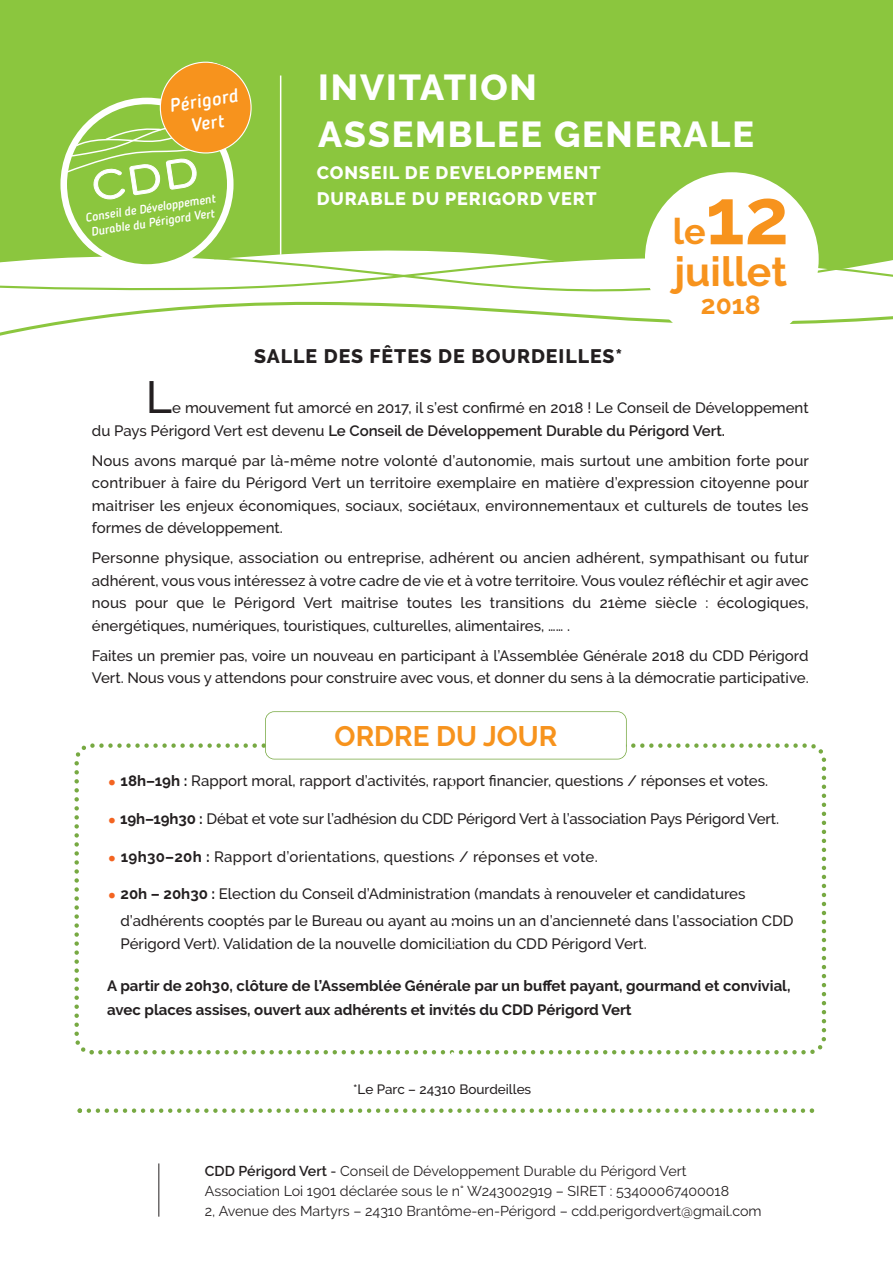
<style>
.page{position:relative;width:893px;height:1263px;background:#fff}
.page>*{position:absolute;margin:0;border:0;box-sizing:border-box;transform-origin:0 0}
.t1{font:500 45px "Raleway";color:#231f20}
.t2{font:700 40.95px "Raleway";color:#f7931d}
.t3{font:800 36px/46.8px "Raleway";letter-spacing:.05em;color:#fff}
.t4{font:700 36px "Raleway";color:#f7931d}
.t5{font:700 28.2px "Raleway";color:#f7931d}
.t6{font:700 26.25px "Raleway";color:#f7931d}
.t7{font:800 19.5px "Raleway";letter-spacing:.05em;color:#231f20}
.t8{font:italic 500 18.9px/22.6px "Blogger Sans";color:#fff;text-align:center}
.t9{font:800 18px/25.7px "Raleway";letter-spacing:.05em;color:#fff}
.t10{font:500 15px/22.5px "Raleway";color:#231f20}
.t11{font:700 15px/23.5px "Raleway";color:#231f20}
.t12{font:500 15px "Raleway";letter-spacing:.02em;color:#231f20}
.t13{font:14.25px/20.1px "Raleway";color:#231f20}
.t14{font:500 13.5px "Raleway";color:#231f20}
.t15{font:italic 500 12.3px/14.7px "Blogger Sans";color:#fff}
.s1{font-size:78.75px}
.s2{font-weight:600}
.s3{font-weight:700;font-size:27px;color:#f36421}
.s4{font-weight:700}
.s5{font-weight:500}
</style>
<div class="page">
<div style="left:0;top:0;width:893px;height:229px;background:#8bc63e"></div>
<svg style="left:0;top:302px;width:893px;height:34px"></svg>
<div style="left:0;top:229px;width:893px;height:16px;background:#8bc63e"></div>
<svg style="left:0;top:245px;width:893px;height:47px"></svg>
<div style="left:645px;top:172px;width:174px;height:174px;background:#fff;border-radius:50%"></div>
<svg style="left:74px;top:743px;width:753px;height:312px"></svg>
<svg style="left:89px;top:1050px;width:5px;height:4px"></svg>
<div style="left:266px;top:712px;width:360px;height:47px;background:#fff;border-radius:9px"></div>
<div style="left:265px;top:711px;width:362px;height:48px;border:2px solid #77a942;border-radius:9px"></div>
<svg style="left:451px;top:765px;width:3px;height:290px"></svg>
<hr style="left:158px;top:1163px;width:1px;height:54px;background:#231f20">
<div style="left:64px;top:101px;width:166px;height:166px;background:#8bc63e;border-radius:50%"></div>
<div style="left:60px;top:98px;width:174px;height:173px;border:7px solid #fff;border-radius:50%"></div>
<div style="left:160px;top:62px;width:91px;height:91px;background:#f7931d;border-radius:50%"></div>
<hr style="left:280px;top:76px;width:1px;height:179px;background:#fff">
<svg style="left:78px;top:1108px;width:736px;height:5px"></svg>
<svg style="left:65px;top:122px;width:153px;height:79px"></svg>
<p class="t8" style="left:168px;top:95px;width:70px;rotate:-9deg">Périgord<br>Vert</p>
<p class="t15" style="left:85px;top:211px;width:132px;rotate:-9deg">Conseil de Développement<br>Durable du Périgord Vert</p>
<h3 class="t3" style="left:318px;top:64px;width:437px">INVITATION<br>ASSEMBLEE GENERALE</h3>
<p class="t9" style="left:317px;top:160px;width:285px">CONSEIL DE DEVELOPPEMENT<br>DURABLE DU PERIGORD VERT</p>
<h3 class="t4" style="left:673px;top:211px;width:118px">le<span class="s1">12</span></h3>
<h2 class="t2" style="left:675px;top:248px;width:114px">juillet</h2>
<h3 class="t6" style="left:701px;top:289px;width:61px">2018</h3>
<h3 class="t7" style="left:254px;top:345px;width:370px">SALLE DES FÊTES DE BOURDEILLES*</h3>
<h1 class="t1" style="left:146px;top:371px;width:28px">L</h1>
<p class="t10" style="left:92px;top:396px;width:718px;text-indent:80px">e mouvement fut amorcé en 2017, il s’est confirmé en 2018 ! Le Conseil de Développement du Pays Périgord Vert est devenu <span class="s2">Le Conseil de Développement Durable du Périgord Vert.</span></p>
<p class="t10" style="left:92px;top:449px;width:719px;text-align:justify">Nous avons marqué par là-même notre volonté d’autonomie, mais surtout une ambition forte pour contribuer à faire du Périgord Vert un territoire exemplaire en matière d’expression citoyenne pour maitriser les enjeux économiques, sociaux, sociétaux, environnementaux et culturels de toutes les formes de développement.</p>
<p class="t10" style="left:92px;top:546px;width:719px;text-align:justify">Personne physique, association ou entreprise, adhérent ou ancien adhérent, sympathisant ou futur adhérent, vous vous intéressez à votre cadre de vie et à votre territoire. Vous voulez réfléchir et agir avec nous pour que le Périgord Vert maitrise toutes les transitions du 21ème siècle : écologiques, énergétiques, numériques, touristiques, culturelles, alimentaires, …… .</p>
<p class="t10" style="left:92px;top:644px;width:718px">Faites un premier pas, voire un nouveau en participant à l’Assemblée Générale 2018 du CDD Périgord<br>Vert. Nous vous y attendons pour construire avec vous, et donner du sens à la démocratie participative.</p>
<h3 class="t5" style="left:335px;top:719px;width:224px">ORDRE DU JOUR</h3>
<p class="t10" style="left:107px;top:770px;width:662px"><span class="s3">•</span> <span class="s4">18h–19h :</span> Rapport moral, rapport d’activités, rapport financier, questions / réponses et votes.</p>
<p class="t10" style="left:107px;top:807px;width:673px"><span class="s3">•</span> <span class="s4">19h–19h30 :</span> Débat et vote sur l’adhésion du CDD Périgord Vert à l’association Pays Périgord Vert.</p>
<p class="t12" style="left:107px;top:848px;width:492px"><span class="s3">•</span> <span class="s4">19h30–20h :</span> Rapport d’orientations, questions / réponses et vote.</p>
<p class="t10" style="left:121px;top:881px;width:674px;line-height:26.4px;text-indent:-13px"><span class="s3">•</span> <span class="s4">20h – 20h30 :</span> Election du Conseil d’Administration (mandats à renouveler et candidatures d’adhérents cooptés par le Bureau ou ayant au moins un an d’ancienneté dans l’association CDD</p>
<p class="t10" style="left:121px;top:933px;width:528px">Périgord Vert). Validation de la nouvelle domiciliation du CDD Périgord Vert.</p>
<p class="t11" style="left:107px;top:974px;width:685px">A partir de 20h30, clôture de l’Assemblée Générale par un buffet payant, gourmand et convivial, avec places assises, ouvert aux adhérents et invités du CDD Périgord Vert</p>
<p class="t14" style="left:353px;top:1081px;width:180px">*Le Parc – 24310 Bourdeilles</p>
<p class="t13" style="left:205px;top:1160px;width:558px"><span class="s2">CDD Périgord Vert</span> <span class="s5">-</span> Conseil de Développement Durable du Périgord Vert<br>Association Loi 1901 déclarée sous le n° W243002919 – SIRET : 53400067400018<br>2, Avenue des Martyrs – 24310 Brantôme-en-Périgord – cdd.perigordvert@gmail.com</p>
</div>
